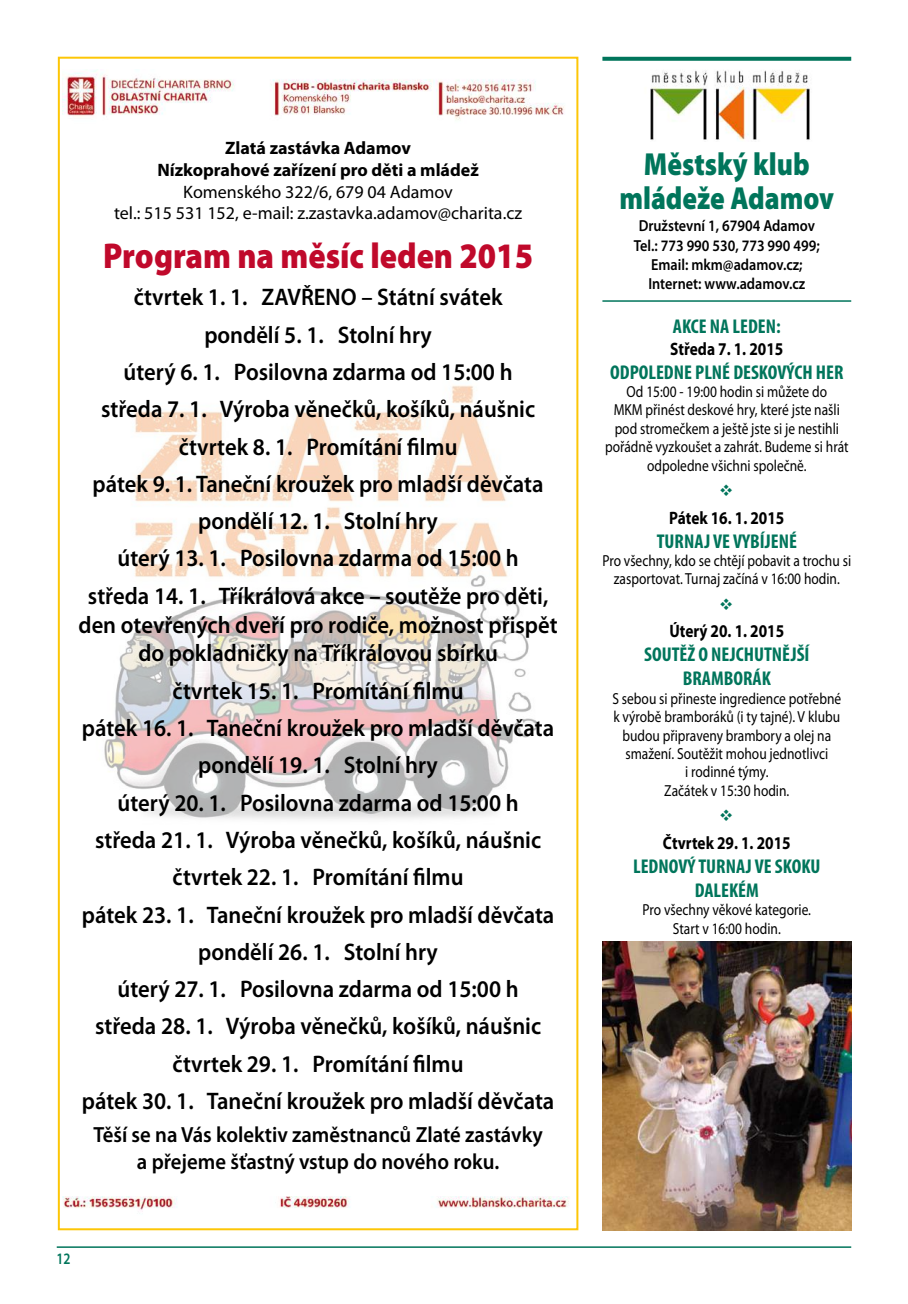
<style>
.page{position:relative;width:908px;height:1304px;background:#fff}
.page>*{position:absolute;margin:0;border:0;box-sizing:border-box;transform-origin:0 0}
.t1{font:900 36px "Myriad Pro";color:#c0092b;scale:.89 1}
.t2{font:900 32px/34px "Myriad Pro";color:#00755b;text-align:center;scale:.85 1}
.t3{font:600 24px/37.4px "Myriad Pro";color:#000;text-align:center;scale:.94 1}
.t4{font:600 22px/26.4px "Myriad Pro";color:#000;text-align:center;scale:.94 1}
.t5{font:700 condensed 20px/24px "Myriad Pro";color:#00755b;text-align:center}
.t6{font:18px/21.6px "Myriad Pro";color:#000;text-align:center}
.t7{font:700 18px "Myriad Pro";color:#000;scale:.85 1}
.t8{font:700 18px/21.6px "Myriad Pro";color:#000;text-align:center}
.t9{font:16px/18.4px "Myriad Pro";color:#000;text-align:center;scale:.84 1}
.t10{font:600 16px/19.2px "Myriad Pro";color:#000;text-align:center;scale:.89 1}
.t11{font:600 16px "Myriad Pro";color:#00755b;scale:.82 1}
</style>
<div class="page">
<hr style="left:57px;top:1246px;width:793px;height:2px;background:#00755b">
<img style="left:104px;top:385px;width:435px;height:434px">
<img style="left:62px;top:1196px;width:507px;height:16px">
<img style="left:63px;top:69px;width:501px;height:51px">
<svg style="left:602px;top:57px;width:248px;height:4px"></svg>
<hr style="left:602px;top:300px;width:248px;height:2px;background:#00755b">
<img style="left:650px;top:70px;width:160px;height:70px">
<img style="left:602px;top:941px;width:248px;height:289px">
<p class="t8" style="left:157px;top:137px;width:323px">Zlatá zastávka Adamov<br>Nízkoprahové zařízení pro děti a mládež</p>
<p class="t6" style="left:114px;top:180px;width:409px">Komenského 322/6, 679 04 Adamov<br>tel.: 515 531 152, e-mail: z.zastavka.adamov@charita.cz</p>
<h1 class="t1" style="left:103px;top:232px;width:484px">Program na měsíc leden 2015</h1>
<p class="t3" style="left:88px;top:278px;width:491px">čtvrtek 1. 1. ZAVŘENO – Státní svátek<br>pondělí 5. 1. Stolní hry<br>úterý 6. 1. Posilovna zdarma od 15:00 h<br>středa 7. 1. Výroba věnečků, košíků, náušnic čtvrtek 8. 1. Promítání filmu<br>pátek 9. 1. Taneční kroužek pro mladší děvčata pondělí 12. 1. Stolní hry<br>úterý 13. 1. Posilovna zdarma od 15:00 h středa 14. 1. Tříkrálová akce – soutěže pro děti,</p>
<p class="t3" style="left:78px;top:609px;width:511px;line-height:28.8px">den otevřených dveří pro rodiče, možnost přispět do pokladničky na Tříkrálovou sbírku</p>
<p class="t3" style="left:82px;top:671px;width:504px">čtvrtek 15. 1. Promítání filmu<br>pátek 16. 1. Taneční kroužek pro mladší děvčata pondělí 19. 1. Stolní hry<br>úterý 20. 1. Posilovna zdarma od 15:00 h<br>středa 21. 1. Výroba věnečků, košíků, náušnic čtvrtek 22. 1. Promítání filmu<br>pátek 23. 1. Taneční kroužek pro mladší děvčata pondělí 26. 1. Stolní hry<br>úterý 27. 1. Posilovna zdarma od 15:00 h<br>středa 28. 1. Výroba věnečků, košíků, náušnic čtvrtek 29. 1. Promítání filmu<br>pátek 30. 1. Taneční kroužek pro mladší děvčata</p>
<p class="t4" style="left:93px;top:1121px;width:479px">Těší se na Vás kolektiv zaměstnanců Zlaté zastávky a přejeme šťastný vstup do nového roku.</p>
<p class="t11" style="left:56px;top:1249px;width:19px">12</p>
<h2 class="t2" style="left:619px;top:146px;width:254px">Městský klub mládeže Adamov</h2>
<p class="t10" style="left:633px;top:216px;width:210px">Družstevní 1, 67904 Adamov<br>Tel.: 773 990 530, 773 990 499;<br>Email: mkm@adamov.cz;<br>Internet: www.adamov.cz</p>
<p class="t5" style="left:672px;top:314px;width:109px">AKCE NA LEDEN:</p>
<p class="t7" style="left:670px;top:337px;width:134px">Středa 7. 1. 2015</p>
<p class="t5" style="left:610px;top:360px;width:234px">ODPOLEDNE PLNÉ DESKOVÝCH HER</p>
<p class="t9" style="left:605px;top:382px;width:291px">Od 15:00 - 19:00 hodin si můžete do<br>MKM přinést deskové hry, které jste našli pod stromečkem a ještě jste si je nestihli pořádně vyzkoušet a zahrát. Budeme si hrát odpoledne všichni společně.</p>
<p class="t7" style="left:669px;top:506px;width:137px">Pátek 16. 1. 2015</p>
<p class="t5" style="left:656px;top:529px;width:141px">TURNAJ VE VYBÍJENÉ</p>
<p class="t9" style="left:602px;top:551px;width:297px">Pro všechny, kdo se chtějí pobavit a trochu si zasportovat. Turnaj začíná v 16:00 hodin.</p>
<p class="t7" style="left:669px;top:620px;width:137px">Úterý 20. 1. 2015</p>
<p class="t5" style="left:644px;top:642px;width:167px">SOUTĚŽ O NEJCHUTNĚJŠÍ<br>BRAMBORÁK</p>
<p class="t9" style="left:612px;top:689px;width:274px">S sebou si přineste ingredience potřebné k výrobě bramboráků (i ty tajné). V klubu budou připraveny brambory a olej na smažení. Soutěžit mohou jednotlivci<br>i rodinné týmy.<br>Začátek v 15:30 hodin.</p>
<p class="t7" style="left:662px;top:831px;width:152px">Čtvrtek 29. 1. 2015</p>
<p class="t5" style="left:632px;top:854px;width:189px">LEDNOVÝ TURNAJ VE SKOKU<br>DALEKÉM</p>
<p class="t9" style="left:642px;top:900px;width:202px">Pro všechny věkové kategorie.<br>Start v 16:00 hodin.</p>
</div>
